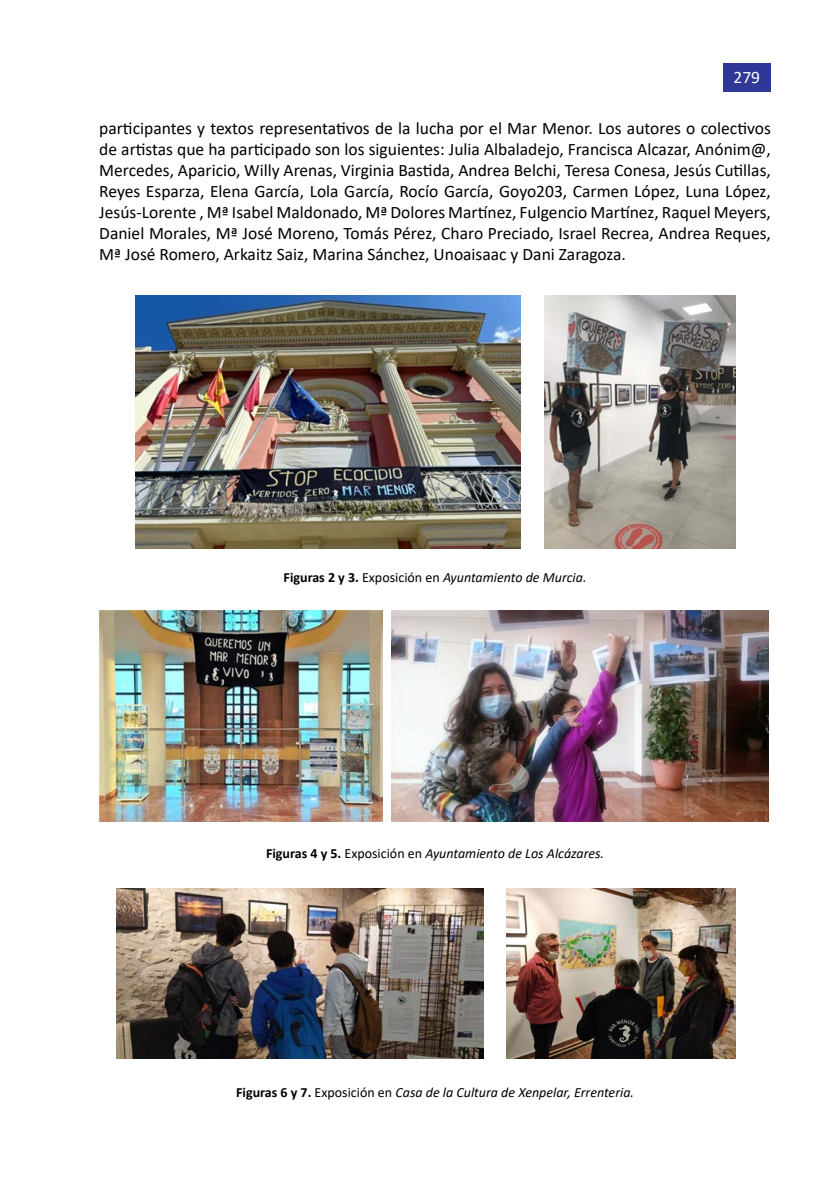
<style>
.page{position:relative;width:834px;height:1191px;background:#fff}
.page>*{position:absolute;margin:0;border:0;box-sizing:border-box;transform-origin:0 0}
.t1{font:17.5px/21px "Calibri";color:#000;text-align:justify}
.t2{font:17.5px "Calibri";color:#fff}
.t3{font:italic 14px "Calibri";color:#000}
.s1{font-weight:700;font-style:normal}
.s2{font-style:normal}
</style>
<div class="page">
<div style="left:723px;top:63px;width:47px;height:29px;background:#2f3896"></div>
<img style="left:135px;top:295px;width:385px;height:253px">
<img style="left:544px;top:295px;width:191px;height:253px">
<img style="left:99px;top:610px;width:284px;height:211px">
<img style="left:391px;top:610px;width:377px;height:211px">
<img style="left:117px;top:888px;width:366px;height:171px">
<img style="left:506px;top:888px;width:229px;height:170px">
<p class="t2" style="left:733px;top:65px;width:28px">279</p>
<p class="t1" style="left:99px;top:117px;width:673px">participantes y textos representativos de la lucha por el Mar Menor. Los autores o colectivos de artistas que ha participado son los siguientes: Julia Albaladejo, Francisca Alcazar, Anónim@, Mercedes, Aparicio, Willy Arenas, Virginia Bastida, Andrea Belchi, Teresa Conesa, Jesús Cutillas, Reyes Esparza, Elena García, Lola García, Rocío García, Goyo203, Carmen López, Luna López, Jesús-Lorente , Mª Isabel Maldonado, Mª Dolores Martínez, Fulgencio Martínez, Raquel Meyers, Daniel Morales, Mª José Moreno, Tomás Pérez, Charo Preciado, Israel Recrea, Andrea Reques, Mª José Romero, Arkaitz Saiz, Marina Sánchez, Unoaisaac y Dani Zaragoza.</p>
<p class="t3" style="left:283px;top:568px;width:304px"><span class="s1">Figuras 2 y 3.</span> <span class="s2">Exposición en</span> Ayuntamiento de Murcia.</p>
<p class="t3" style="left:266px;top:843px;width:339px"><span class="s1">Figuras 4 y 5.</span> <span class="s2">Exposición en</span> Ayuntamiento de Los Alcázares.</p>
<p class="t3" style="left:236px;top:1082px;width:399px"><span class="s1">Figuras 6 y 7.</span> <span class="s2">Exposición en</span> Casa de la Cultura de Xenpelar, Errenteria.</p>
</div>
